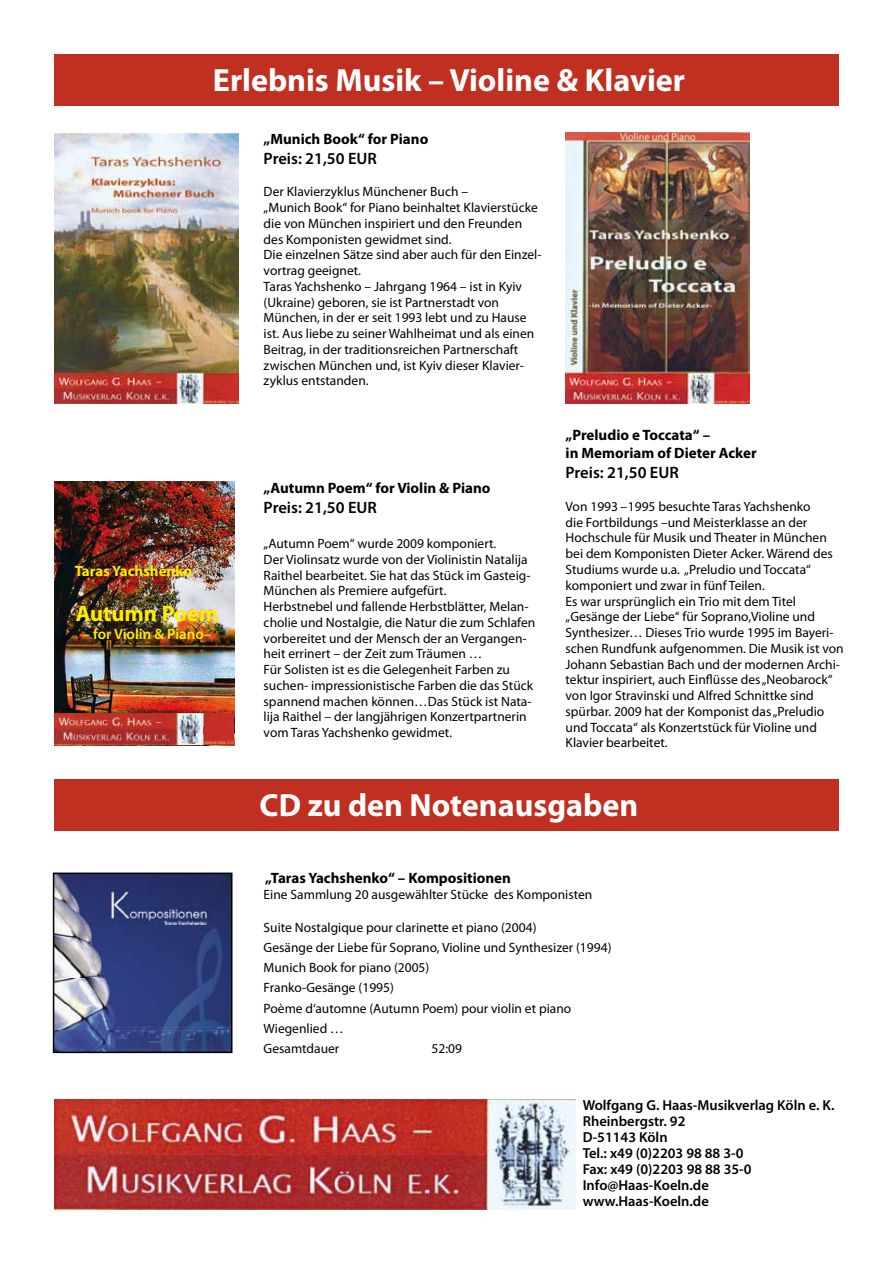
<style>
.page{position:relative;width:893px;height:1263px;background:#fff}
.page>*{position:absolute;margin:0;border:0;box-sizing:border-box;transform-origin:0 0}
.t1{font:700 32.25px "Myriad Pro";color:#fff}
.t2{font:700 22.5px "Myriad Pro";color:#ffed00}
.t3{font:600 16.5px "Myriad Pro";color:#000}
.t4{font:700 15px/18px "Myriad Pro";color:#000}
.t5{font:600 15px "Myriad Pro";color:#ffed00}
.t6{font:700 15px "Myriad Pro";color:#ffed00}
.t7{font:600 14.55px/15.9px "Myriad Pro";color:#000}
.t8{font:13.5px/15.8px "Myriad Pro";color:#000}
</style>
<div class="page">
<img style="left:54px;top:133px;width:184px;height:271px">
<img style="left:566px;top:132px;width:184px;height:272px">
<img style="left:56px;top:875px;width:173px;height:175px">
<div style="left:53px;top:872px;width:179px;height:181px;border:2px solid #000"></div>
<img style="left:54px;top:1099px;width:522px;height:110px">
<div style="left:54px;top:54px;width:785px;height:51px;background:#c03020"></div>
<div style="left:54px;top:779px;width:785px;height:51px;background:#c03020"></div>
<img style="left:54px;top:482px;width:180px;height:231px">
<img style="left:54px;top:713px;width:180px;height:32px">
<img style="left:203px;top:727px;width:31px;height:6px">
<h1 class="t1" style="left:213px;top:59px;width:474px">Erlebnis Musik – Violine &amp; Klavier</h1>
<p class="t6" style="left:75px;top:561px;width:119px">Taras Yachshenko</p>
<h2 class="t2" style="left:76px;top:598px;width:144px">Autumn Poem</h2>
<p class="t5" style="left:83px;top:624px;width:131px">– for Violin &amp; Piano–</p>
<p class="t4" style="left:264px;top:130px;width:166px">„Munich Book“ for Piano</p>
<p class="t3" style="left:264px;top:148px;width:115px">Preis: 21,50 EUR</p>
<p class="t8" style="left:264px;top:184px;width:279px">Der Klavierzyklus Münchener Buch –<br>„Munich Book“ for Piano beinhaltet Klavierstücke die von München inspiriert und den Freunden des Komponisten gewidmet sind.<br>Die einzelnen Sätze sind aber auch für den Einzel&shy;vortrag geeignet.<br>Taras Yachshenko – Jahrgang 1964 – ist in Kyiv (Ukraine) geboren, sie ist Partnerstadt von München, in der er seit 1993 lebt und zu Hause ist. Aus liebe zu seiner Wahlheimat und als einen Beitrag, in der traditionsreichen Partnerschaft zwischen München und, ist Kyiv dieser Klavier&shy;zyklus entstanden.</p>
<p class="t4" style="left:264px;top:478px;width:228px">„Autumn Poem“ for Violin &amp; Piano</p>
<p class="t3" style="left:264px;top:497px;width:115px">Preis: 21,50 EUR</p>
<p class="t8" style="left:264px;top:535px;width:273px">„Autumn Poem“ wurde 2009 komponiert.<br>Der Violinsatz wurde von der Violinistin Natalija Raithel bearbeitet. Sie hat das Stück im Gasteig-München als Premiere aufgefürt.<br>Herbstnebel und fallende Herbstblätter, Melan&shy;cholie und Nostalgie, die Natur die zum Schlafen vorbereitet und der Mensch der an Vergangen&shy;heit errinert – der Zeit zum Träumen …<br>Für Solisten ist es die Gelegenheit Farben zu suchen- impressionistische Farben die das Stück spannend machen können…Das Stück ist Nata&shy;lija Raithel – der langjährigen Konzertpartnerin vom Taras Yachshenko gewidmet.</p>
<p class="t4" style="left:566px;top:426px;width:193px">„Preludio e Toccata“ –<br>in Memoriam of Dieter Acker</p>
<p class="t3" style="left:566px;top:462px;width:115px">Preis: 21,50 EUR</p>
<p class="t8" style="left:566px;top:498px;width:280px">Von 1993 –1995 besuchte Taras Yachshenko<br>die Fortbildungs –und Meisterklasse an der Hochschule für Musik und Theater in München bei dem Komponisten Dieter Acker. Wärend des Studiums wurde u.a. „Preludio und Toccata“ komponiert und zwar in fünf Teilen.<br>Es war ursprünglich ein Trio mit dem Titel „Gesänge der Liebe“ für Soprano,Violine und Synthesizer… Dieses Trio wurde 1995 im Bayeri&shy;schen Rundfunk aufgenommen. Die Musik ist von Johann Sebastian Bach und der modernen Archi&shy;tektur inspiriert, auch Einflüsse des „Neobarock“ von Igor Stravinski und Alfred Schnittke sind spürbar. 2009 hat der Komponist das „Preludio und Toccata“ als Konzertstück für Violine und Klavier bearbeitet.</p>
<h1 class="t1" style="left:260px;top:784px;width:380px">CD zu den Notenausgaben</h1>
<p class="t4" style="left:265px;top:868px;width:247px">„Taras Yachshenko“ – Kompositionen</p>
<p class="t8" style="left:264px;top:886px;width:330px">Eine Sammlung 20 ausgewählter Stücke des Komponisten</p>
<p class="t8" style="left:264px;top:918px;width:349px;line-height:20px">Suite Nostalgique pour clarinette et piano (2004)<br>Gesänge der Liebe für Soprano, Violine und Synthesizer (1994)<br>Munich Book for piano (2005)<br>Franko-Gesänge (1995)<br>Poème d‘automne (Autumn Poem) pour violin et piano Wiegenlied …<br>Gesamtdauer</p>
<p class="t8" style="left:432px;top:1040px;width:32px">52:09</p>
<p class="t7" style="left:583px;top:1097px;width:253px">Wolfgang G. Haas-Musikverlag Köln e. K.<br>Rheinbergstr. 92<br>D-51143 Köln<br>Tel.: x49 (0)2203 98 88 3-0<br>Fax: x49 (0)2203 98 88 35-0<br>Info@Haas-Koeln.de www.Haas-Koeln.de</p>
</div>
